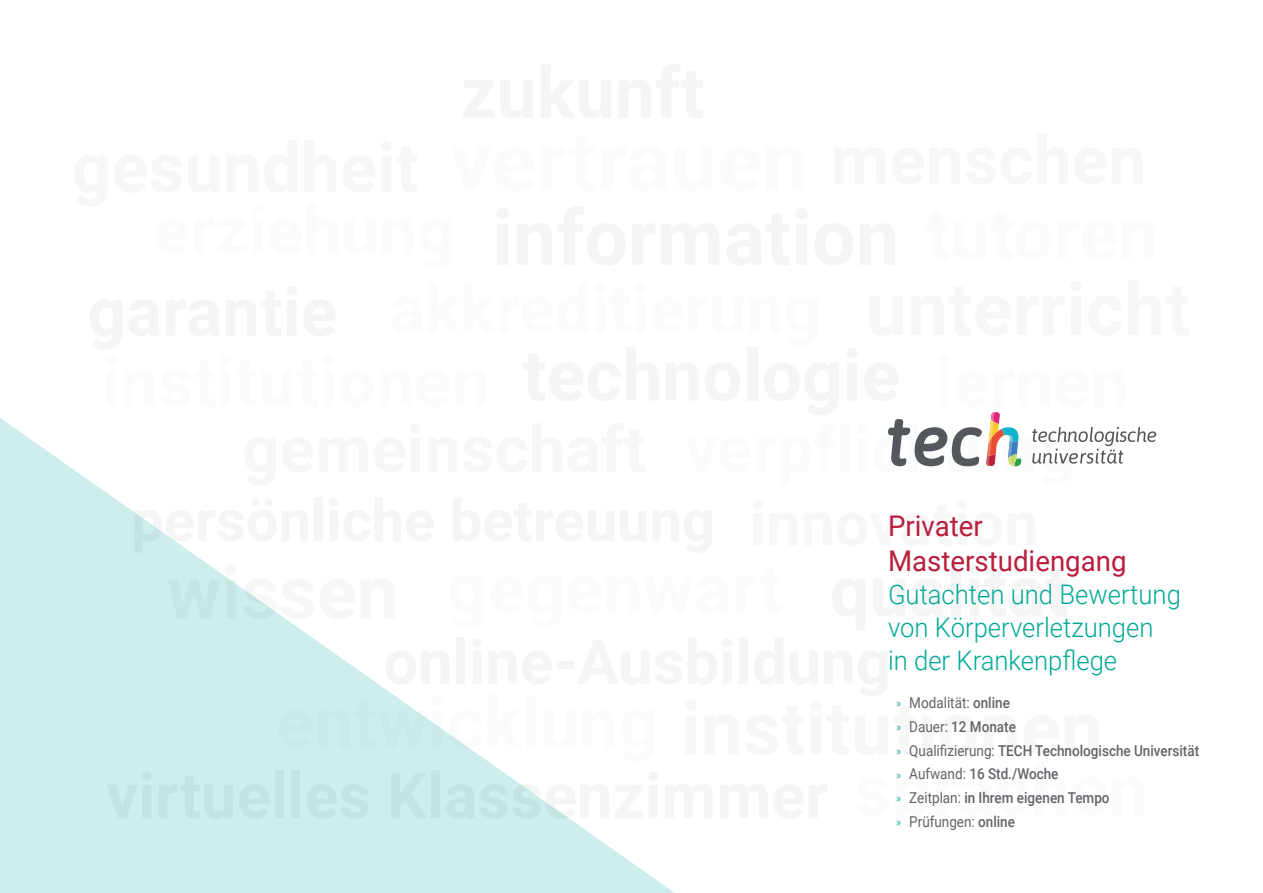
<style>
.page{position:relative;width:1263px;height:893px;background:#fff}
.page>*{position:absolute;margin:0;border:0;box-sizing:border-box;transform-origin:0 0}
.t1{font:28.5px/34.2px "Roboto";color:#ba1e3c}
.t2{font:300 27px/33px "Roboto";color:#00a996;scale:.95 1}
.t3{font:500 15px/23.7px "Roboto";color:#61646a;scale:.9 1}
.s1{font-family:"Myriad Pro";font-weight:400;font-size:12px;color:#00a996}
.s2{font-weight:400}
</style>
<div class="page">
<div style="left:747px;top:347px;width:10px;height:54px;background:#f5f5f5"></div>
<div style="left:841px;top:423px;width:9px;height:49px;background:#fbfbfb"></div>
<div style="left:951px;top:563px;width:10px;height:53px;background:#f5f5f5"></div>
<div style="left:739px;top:638px;width:9px;height:46px;background:#f5f5f5"></div>
<svg style="left:0;top:418px;width:675px;height:475px;fill:#cdeeea"></svg>
<svg style="left:888px;top:412px;width:268px;height:55px"></svg>
<h1 class="t1" style="left:888px;top:508px;width:240px">Privater<br>Masterstudiengang</h1>
<h2 class="t2" style="left:888px;top:577px;width:310px">Gutachten und Bewertung von Körperverletzungen<br>in der Krankenpflege</h2>
<p class="t3" style="left:896px;top:690px;width:338px"><span class="s1">»</span> <span class="s2">Modalität:</span> online<br><span class="s1">»</span> <span class="s2">Dauer:</span> 12 Monate<br><span class="s1">»</span> <span class="s2">Qualifizierung:</span> TECH Technologische Universität <span class="s1">»</span> <span class="s2">Aufwand:</span> 16 Std./Woche<br><span class="s1">»</span> <span class="s2">Zeitplan:</span> in Ihrem eigenen Tempo<br><span class="s1">»</span> <span class="s2">Prüfungen:</span> online</p>
</div>
